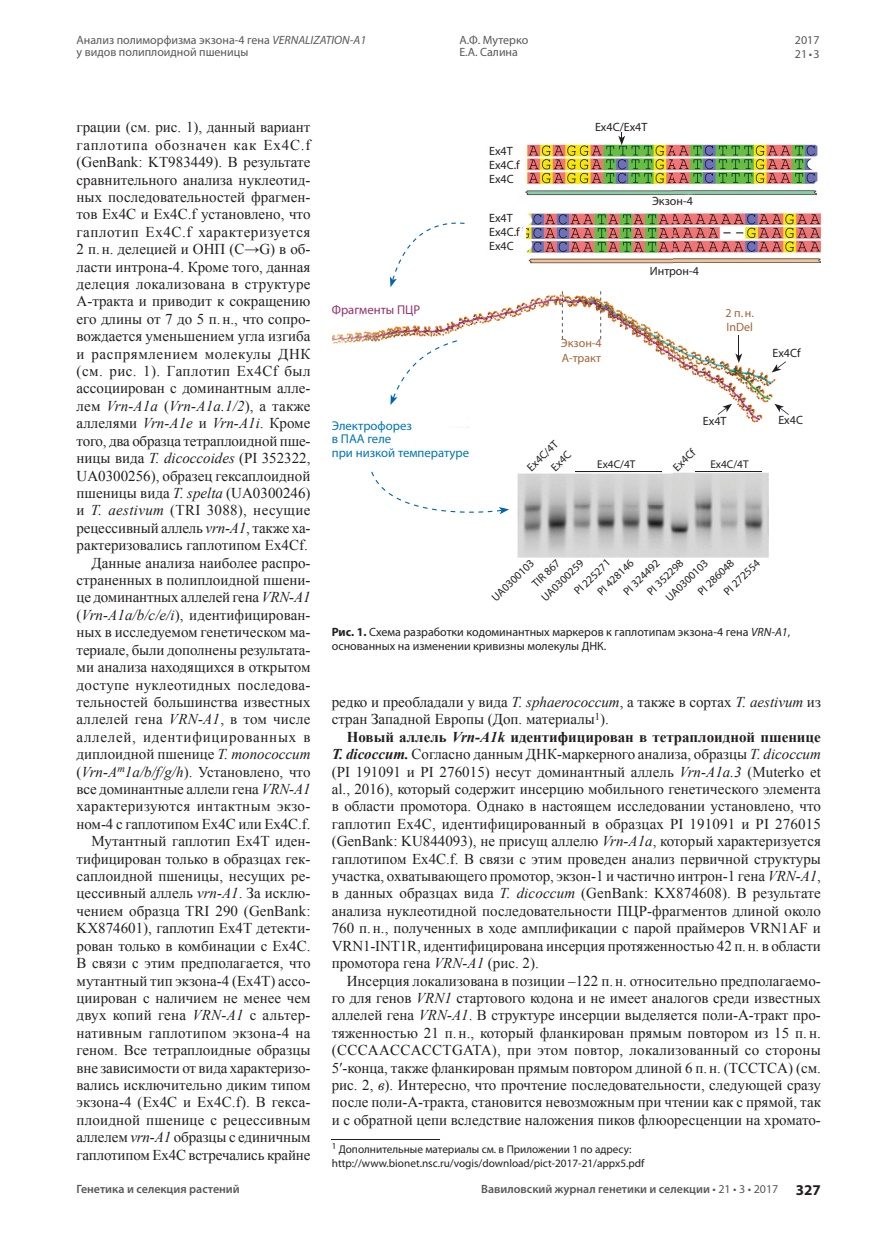
<style>
.page{position:relative;width:872px;height:1234px;background:#fff}
.page>*{position:absolute;margin:0;border:0;box-sizing:border-box;transform-origin:0 0}
.t1{font:15px/17.4px "Times New Roman";color:#231f20;text-align:justify}
.t2{font:12.75px/13.5px "Myriad Pro";color:#0076b1}
.t3{font:12.75px "Myriad Pro";color:#93336f}
.t4{font:12px/14.4px "Myriad Pro";color:#231f20}
.t5{font:12px/12px "Myriad Pro";color:#57585a}
.t6{font:600 12px "Myriad Pro";color:#57585a}
.t7{font:12px/14.4px "Myriad Pro";color:#a36439}
.t8{font:11.25px/16.5px "Myriad Pro";color:#231f20}
.s1{font-style:italic}
.s2{font-weight:700}
.s3{font-weight:700;font-style:italic}
.s4{font-weight:400}
.s5{font-weight:700;font-size:15px;color:#231f20}
</style>
<div class="page">
<hr style="left:332px;top:1138px;width:108px;height:1px;background:#231f20">
<img style="left:332px;top:144px;width:489px;height:413px">
<svg style="left:618px;top:132px;width:7px;height:13px"></svg>
<svg style="left:735px;top:335px;width:7px;height:28px"></svg>
<svg style="left:771px;top:361px;width:15px;height:11px"></svg>
<svg style="left:774px;top:403px;width:15px;height:12px"></svg>
<svg style="left:717px;top:403px;width:15px;height:12px"></svg>
<hr style="left:575px;top:471px;width:87px;height:1px;background:#231f20">
<hr style="left:695px;top:471px;width:66px;height:1px;background:#231f20">
<svg style="left:562px;top:291px;width:1px;height:48px"></svg>
<svg style="left:600px;top:291px;width:1px;height:48px"></svg>
<svg style="left:390px;top:222px;width:74px;height:65px"></svg>
<svg style="left:371px;top:471px;width:138px;height:43px"></svg>
<svg style="left:390px;top:340px;width:67px;height:65px"></svg>
<p class="t5" style="left:77px;top:35px;width:291px">Анализ полиморфизма экзона-4 гена <span class="s1">VERNALIZATION-A1 </span>у видов полиплоидной пшеницы</p>
<p class="t5" style="left:459px;top:35px;width:70px">А.Ф. Мутерко<br>Е.А. Салина</p>
<p class="t5" style="left:795px;top:34px;width:26px;line-height:14.4px">2017<br>21 • 3</p>
<p class="t1" style="left:77px;top:118px;width:235px;text-align:right">грации (см. рис. 1), данный вариант гаплотипа обозначен как Ex4C.f (Gen Bank: KT983449). В результате сравнительного анализа нуклеотид&shy;ных последовательностей фрагмен&shy;тов Ex4C и Ex4C.f установлено, что гаплотип Ex4C.f характеризуется 2 п. н. делецией и ОНП (C→G) в об&shy;ласти интрона-4. Кроме того, данная делеция локализована в структуре А-тракта и приводит к сокращению его длины от 7 до 5 п. н., что сопро&shy;вождается уменьшением угла изгиба и распрямлением молекулы ДНК (см. рис. 1). Гаплотип Ex4Cf был ассоциирован с доминантным алле&shy;лем <span class="s1">Vrn-A1a</span> (<span class="s1">Vrn-A1a.1/2</span>), а также аллелями <span class="s1">Vrn-A1e</span> и <span class="s1">Vrn-A1i</span>. Кроме того, два образца тетраплоидной пше&shy;ницы вида <span class="s1">T. dicoccoides</span> (PI 352322, UA0300256), образец гексаплоидной пшеницы вида <span class="s1">T. spelta</span> (UA0300246) и <span class="s1">T. aestivum</span> (TRI 3088), несущие рецессивный аллель <span class="s1">vrn-A1</span>, также ха&shy;рактеризовались гаплотипом Ex4Cf.<br>Данные анализа наиболее распро&shy;страненных в полиплоидной пшени&shy;це доминантных аллелей гена <span class="s1">VRN-A1 </span>(<span class="s1">Vrn-A1a/b/c/e/i</span>), идентифицирован&shy;ных в исследуемом генетическом ма&shy;териале, были дополнены результата&shy;ми анализа находящихся в открытом доступе нуклеотидных последова&shy;тельностей большинства известных аллелей гена <span class="s1">VRN-A1</span>, в том числе аллелей, идентифицированных в диплоидной пшенице <span class="s1">T. monococcum </span>(<span class="s1">Vrn-A</span><sup>m</sup><span class="s1">1a/b/f/g/h</span>). Установлено, что все доминантные аллели гена <span class="s1">VRN-A1 </span>характеризуются интактным экзо&shy;ном-4 с гаплотипом Ex4C или Ex4C.f.<br>Мутантный гаплотип Ex4T иден&shy;тифицирован только в образцах гек&shy;саплоидной пшеницы, несущих ре&shy;цессивный аллель <span class="s1">vrn-A1</span>. За исклю&shy;чением образца TRI 290 (GenBank:<br>KX874601), гаплотип Ex4T детекти&shy;рован только в комбинации с Ex4C.<br>В связи с этим предполагается, что мутантный тип экзона-4 (Ex4T) ассо&shy;циирован с наличием не менее чем двух копий гена <span class="s1">VRN-A1</span> с альтер&shy;нативным гаплотипом экзона-4 на геном. Все тетраплоидные образцы вне зависимости от вида характеризо&shy;вались исключительно диким типом экзона-4 (Ex4C и Ex4C.f). В гекса&shy;плоидной пшенице с рецессивным аллелем <span class="s1">vrn-A1</span> образцы с единичным гаплотипом Ex4C встречались крайне</p>
<p class="t3" style="left:332px;top:304px;width:90px">Фрагменты ПЦР</p>
<p class="t2" style="left:332px;top:419px;width:139px">Электрофорез<br>в ПАА геле<br>при низкой температуре</p>
<p class="t4" style="left:489px;top:145px;width:25px">Ex4T</p>
<p class="t4" style="left:489px;top:159px;width:32px">Ex4C.f</p>
<p class="t4" style="left:489px;top:173px;width:26px">Ex4C</p>
<p class="t4" style="left:489px;top:212px;width:25px">Ex4T</p>
<p class="t4" style="left:489px;top:226px;width:32px">Ex4C.f</p>
<p class="t4" style="left:489px;top:239px;width:26px">Ex4C</p>
<p class="t4" style="left:595px;top:121px;width:54px">Ex4C/Ex4T</p>
<p class="t4" style="left:652px;top:195px;width:42px">Экзон-4</p>
<p class="t7" style="left:561px;top:337px;width:42px">Экзон-4<br>А-тракт</p>
<p class="t4" style="left:650px;top:264px;width:50px">Интрон-4</p>
<p class="t7" style="left:725px;top:307px;width:30px">2 п. н.<br>InDel</p>
<p class="t4" style="left:772px;top:347px;width:30px">Ex4Cf</p>
<p class="t4" style="left:703px;top:414px;width:25px">Ex4T</p>
<p class="t8" style="left:524px;top:463px;width:42px;text-align:right;rotate:-44deg">Ex4C/4T<br>Ex4C</p>
<p class="t8" style="left:670px;top:463px;width:28px;rotate:-44deg">Ex4Cf</p>
<p class="t8" style="left:597px;top:457px;width:40px">Ex4C/4T</p>
<p class="t8" style="left:710px;top:457px;width:40px">Ex4C/4T</p>
<p class="t4" style="left:778px;top:413px;width:26px">Ex4C</p>
<p class="t8" style="left:632px;top:576px;width:47px;text-indent:-17px;rotate:-44deg">PI 324492<br>PI 352298</p>
<p class="t8" style="left:707px;top:574px;width:47px;line-height:18px;text-indent:-19px;rotate:-44deg">PI 286048<br>PI 272554</p>
<p class="t8" style="left:582px;top:575px;width:47px;text-indent:-16px;rotate:-44deg">PI 225271<br>PI 428146</p>
<p class="t8" style="left:488px;top:594px;width:56px;rotate:-44deg">UA0300103</p>
<p class="t8" style="left:538px;top:594px;width:56px;rotate:-44deg">UA0300259</p>
<p class="t8" style="left:662px;top:594px;width:56px;rotate:-44deg">UA0300103</p>
<p class="t8" style="left:529px;top:580px;width:36px;rotate:-44deg">TIR 867</p>
<p class="t4" style="left:332px;top:625px;width:460px"><span class="s2">Рис. 1.</span> Схема разработки кодоминантных маркеров к гаплотипам экзона-4 гена <span class="s1">VRN-A1</span>, основанных на изменении кривизны молекулы ДНК.</p>
<p class="t1" style="left:332px;top:693px;width:490px">редко и преобладали у вида <span class="s1">T. sphaerococcum</span>, а также в сортах <span class="s1">T. aestivum</span> из стран Западной Европы (Доп. материалы<sup>1</sup>).</p>
<p class="t1" style="left:332px;top:727px;width:490px;text-indent:15px"><span class="s2">Новый аллель</span> <span class="s3">Vrn-A1k</span> <span class="s2">идентифицирован в тетраплоидной пшенице </span><span class="s3">T. dicoccum.</span> Согласно данным ДНК-маркерного анализа, образцы <span class="s1">T. dicoccum </span>(PI 191091 и PI 276015) несут доминантный аллель <span class="s1">Vrn-A1a.3</span> (Muterko et al., 2016), который содержит инсерцию мобильного генетического элемента в области промотора. Однако в настоящем исследовании установлено, что гаплотип Ex4C, идентифицированный в образцах PI 191091 и PI 276015 (GenBank: KU844093), не присущ аллелю <span class="s1">Vrn-A1a</span>, который характеризуется гаплотипом Ex4C.f. В связи с этим проведен анализ первичной структуры участка, охватывающего промотор, экзон-1 и частично интрон-1 гена <span class="s1">VRN-A1</span>, в данных образцах вида <span class="s1">T. dicoccum</span> (GenBank: KX874608). В результате анализа нуклеотидной последовательности ПЦР-фрагментов длиной около 760 п. н., полученных в ходе амплификации с парой праймеров VRN1AF и VRN1-INT1R, идентифицирована инсерция протяженностью 42 п. н. в области промотора гена <span class="s1">VRN-A1</span> (рис. 2).</p>
<p class="t1" style="left:332px;top:971px;width:490px;text-indent:15px">Инсерция локализована в позиции –122 п. н. относительно предполагаемо&shy;го для генов <span class="s1">VRN1</span> стартового кодона и не имеет аналогов среди известных аллелей гена <span class="s1">VRN-A1</span>. В структуре инсерции выделяется поли-А-тракт про&shy;тяженностью 21 п. н., который фланкирован прямым повтором из 15 п. н. (CCCAACCACCTGATA), при этом повтор, локализованный со стороны 5′-конца, также фланкирован прямым повтором длиной 6 п. н. (TCCTCA) (см. рис. 2, <span class="s1">в</span>). Интересно, что прочтение последовательности, следующей сразу после поли-А-тракта, становится невозможным при чтении как с прямой, так и с обратной цепи вследствие наложения пиков флюоресценции на хромато-</p>
<p class="t8" style="left:332px;top:1143px;width:314px;line-height:13.5px"><sup>1</sup> Дополнительные материалы см. в Приложении 1 по адресу: http://www.bionet.nsc.ru/vogis/download/pict-2017-21/appx5.pdf</p>
<p class="t6" style="left:77px;top:1184px;width:165px">Генетика и селекция растений</p>
<p class="t6" style="left:481px;top:1184px;width:341px">Вавиловский журнал генетики и селекции <span class="s4">• 21 • 3 • 2017</span> <span class="s5">327</span></p>
</div>
